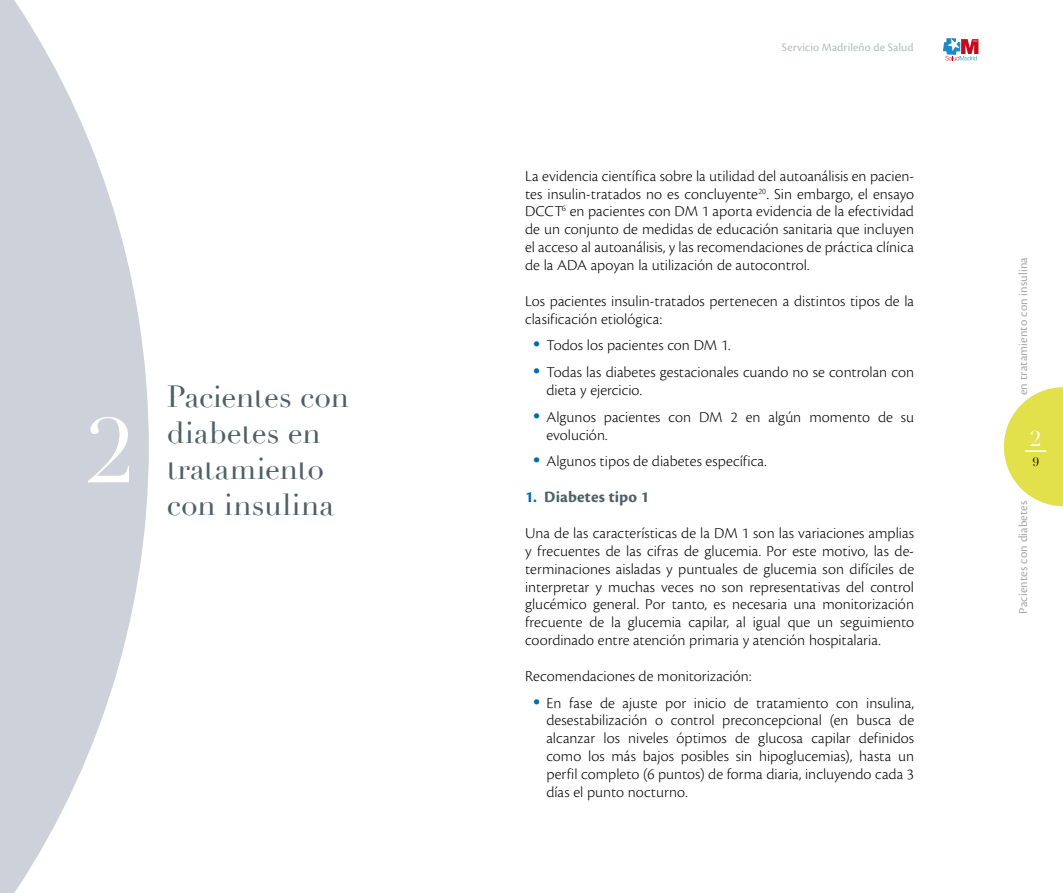
<style>
.page{position:relative;width:1063px;height:893px;background:#fff}
.page>*{position:absolute;margin:0;border:0;box-sizing:border-box;transform-origin:0 0}
.t1{font:90px "Didot";color:#fff}
.t2{font:30px/36px "Didot";color:#4e6066}
.t3{font:21px "Didot";color:#fff}
.t4{font:700 16.5px "Cronos Pro";letter-spacing:.01em;color:#4e6066}
.t5{font:300 15.75px/17.9px "Cronos Pro";color:#000;text-align:justify}
.t6{font:12.75px "Cronos Pro";letter-spacing:.01em;color:#a8aaa8}
.t7{font:12px "Cronos Pro";letter-spacing:.01em;color:#b3bcb5}
.t8{font:12px "Didot";color:#000}
.s1{font-family:"Gill Sans Std";font-weight:700;font-size:18px;color:#006cad}
.s2{color:#006cad}
</style>
<div class="page">
<svg style="left:0;top:0;width:149px;height:893px;fill:#cdd2da"></svg>
<svg style="left:1004px;top:387px;width:59px;height:119px"></svg>
<svg style="left:943px;top:39px;width:35px;height:21px"></svg>
<hr style="left:1025px;top:450px;width:21px;height:2px;background:#fff">
<h1 class="t1" style="left:87px;top:397px;width:48px">2</h1>
<h2 class="t2" style="left:167px;top:379px;width:184px">Pacientes con diabetes en tratamiento con insulina</h2>
<p class="t7" style="left:782px;top:40px;width:133px">Servicio Madrileño de Salud</p>
<p class="t5" style="left:525px;top:167px;width:391px">La evidencia científica sobre la utilidad del autoanálisis en pacien&shy;tes insulin-tratados no es concluyente<sup>20</sup>. Sin embargo, el ensayo DCCT<sup>6</sup> en pacientes con DM 1 aporta evidencia de la efectividad de un conjunto de medidas de educación sanitaria que incluyen el acceso al autoanálisis, y las recomendaciones de práctica clínica de la ADA apoyan la utilización de autocontrol.</p>
<p class="t5" style="left:525px;top:292px;width:391px">Los pacientes insulin-tratados pertenecen a distintos tipos de la clasificación etiológica:</p>
<p class="t5" style="left:534px;top:336px;width:198px"><span class="s1">•</span> Todos los pacientes con DM 1.</p>
<p class="t5" style="left:546px;top:363px;width:369px;text-indent:-13px"><span class="s1">•</span> Todas las diabetes gestacionales cuando no se controlan con dieta y ejercicio.</p>
<p class="t5" style="left:546px;top:408px;width:369px;text-indent:-13px"><span class="s1">•</span> Algunos pacientes con DM 2 en algún momento de su evolución.</p>
<p class="t5" style="left:534px;top:453px;width:235px"><span class="s1">•</span> Algunos tipos de diabetes específica.</p>
<p class="t4" style="left:525px;top:488px;width:126px"><span class="s2">1.</span> Diabetes tipo 1</p>
<p class="t5" style="left:525px;top:524px;width:391px">Una de las características de la DM 1 son las variaciones amplias y frecuentes de las cifras de glucemia. Por este motivo, las de&shy;terminaciones aisladas y puntuales de glucemia son difíciles de interpretar y muchas veces no son representativas del control glucémico general. Por tanto, es necesaria una monitorización frecuente de la glucemia capilar, al igual que un seguimiento coordinado entre atención primaria y atención hospitalaria.</p>
<p class="t5" style="left:525px;top:667px;width:228px">Recomendaciones de monitorización:</p>
<p class="t5" style="left:546px;top:694px;width:369px;text-indent:-13px"><span class="s1">•</span> En fase de ajuste por inicio de tratamiento con insulina, desestabilización o control preconcepcional (en busca de alcanzar los niveles óptimos de glucosa capilar definidos como los más bajos posibles sin hipoglucemias), hasta un perfil completo (6 puntos) de forma diaria, incluyendo cada 3 días el punto nocturno.</p>
<p class="t6" style="left:1016px;top:395px;width:140px;rotate:-90deg">en tratamiento con insulina</p>
<h3 class="t3" style="left:1030px;top:426px;width:12px">2</h3>
<p class="t8" style="left:1033px;top:454px;width:8px">9</p>
<p class="t6" style="left:1016px;top:614px;width:115px;rotate:-90deg">Pacientes con diabetes</p>
</div>
